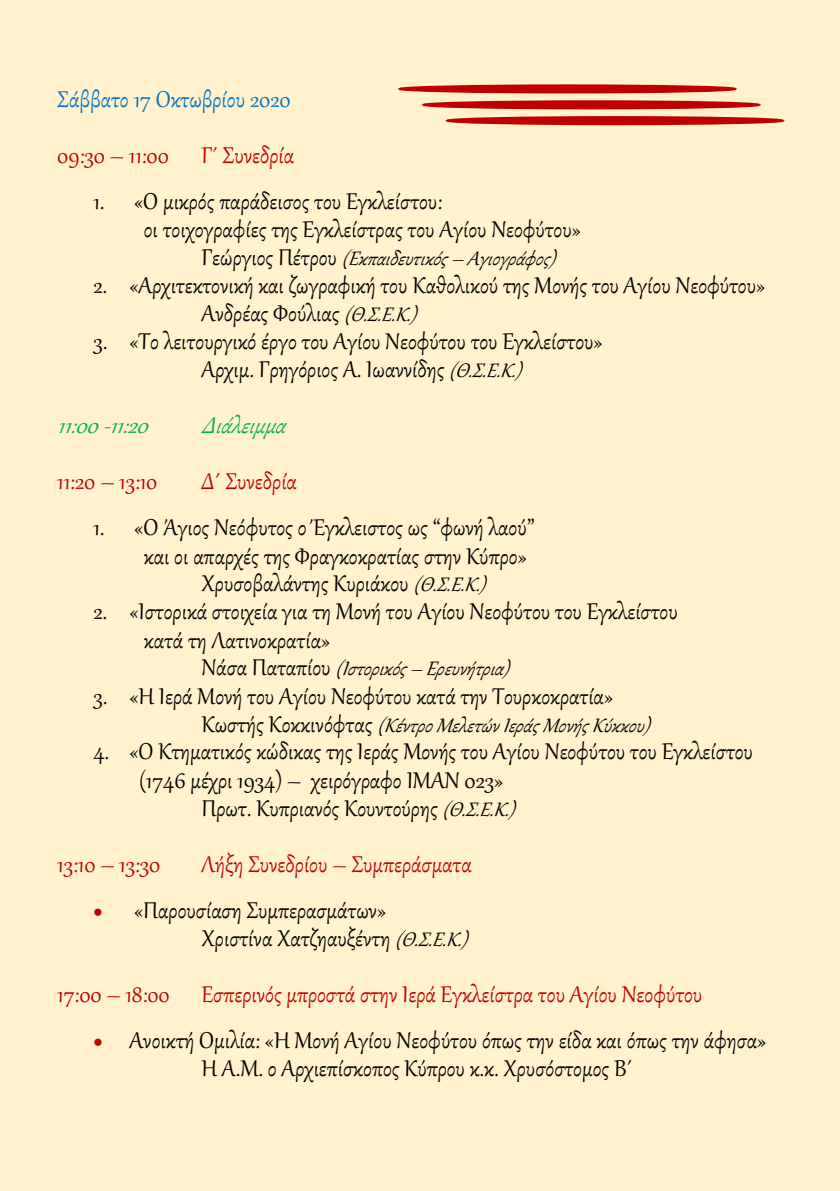
<style>
.page{position:relative;width:840px;height:1191px;background:#fff}
.page>*{position:absolute;margin:0;border:0;box-sizing:border-box;transform-origin:0 0}
.t1{font:28px/27.8px "Gabriola";color:#000}
.t2{font:28px "Gabriola";color:#c00000}
.t3{font:28px/56px "Gabriola";color:#0070c0}
.t4{font:italic 28px "Gabriola";color:#00b050}
.t5{font:italic 24px "Gabriola";color:#000}
.s1{color:#c00000}
.s2{font-style:normal;font-size:28px}
.s3{font-style:italic;font-size:24px}
</style>
<div class="page">
<div style="left:1px;top:0;width:838px;height:1191px;background:#fff2cc"></div>
<div style="left:399px;top:85px;width:335px;height:7px;background:#c00000;border-radius:50%"></div>
<div style="left:398px;top:84px;width:337px;height:9px;border:2px solid #c00000;border-radius:50%"></div>
<div style="left:423px;top:101px;width:335px;height:7px;background:#c00000;border-radius:50%"></div>
<div style="left:422px;top:100px;width:337px;height:9px;border:2px solid #c00000;border-radius:50%"></div>
<div style="left:447px;top:117px;width:335px;height:7px;background:#c00000;border-radius:50%"></div>
<div style="left:446px;top:116px;width:337px;height:9px;border:2px solid #c00000;border-radius:50%"></div>
<p class="t3" style="left:57px;top:70px;width:238px">Σάββατο 17 Οκτωβρίου 2020<br><span class="s1">09:30 – 11:00 Γ´ Συνεδρία</span></p>
<p class="t1" style="left:144px;top:186px;width:438px;text-indent:-50px">1. «Ο μικρός παράδεισος του Εγκλείστου:<br>οι τοιχογραφίες της Εγκλείστρας του Αγίου Νεοφύτου»</p>
<p class="t5" style="left:201px;top:243px;width:369px"><span class="s2">Γ ε ώ ρ γ ι ο ς Π έ τ ρ ο υ</span> (Εκπαιδευτικός– Αγιογράφος)</p>
<p class="t1" style="left:201px;top:270px;width:565px;text-indent:-108px">2. «Αρχιτεκτονική και ζωγραφική του Καθολικού της Μονής του Αγίου Νεοφύτου»<br>Ανδρέας Φούλιας <span class="s3">(Θ.Σ.Ε.Κ.)</span></p>
<p class="t1" style="left:201px;top:325px;width:402px;text-indent:-108px">3. «Το λειτουργικό έργο του Αγίου Νεοφύτου του Εγκλείστου»<br>Αρχιμ. Γρηγόριος Α. Ιωαννίδης <span class="s3">(Θ.Σ.Ε.Κ.)</span></p>
<p class="t4" style="left:57px;top:407px;width:109px">11:00-11:20</p>
<p class="t4" style="left:201px;top:407px;width:102px">Διάλειμμα</p>
<p class="t2" style="left:57px;top:463px;width:101px">11:20 – 13:10</p>
<p class="t2" style="left:201px;top:463px;width:97px">Δ´ Συνεδρία</p>
<p class="t1" style="left:93px;top:512px;width:442px">1. «Ο Άγιος Νεόφυτος ο Έγκλειστος ως “φωνή λαού”</p>
<p class="t1" style="left:144px;top:540px;width:384px">και οι απαρχές της Φραγκοκρατίας στην Κύπρο»</p>
<p class="t1" style="left:201px;top:568px;width:300px">Χρυσοβαλάντης Κυριάκου <span class="s3">(Θ.Σ.Ε.Κ.)</span></p>
<p class="t1" style="left:144px;top:595px;width:535px;text-indent:-50px">2. «Ιστορικά στοιχεία για τη Μονή του Αγίου Νεοφύτου του Εγκλείστου κατά τη Λατινοκρατία»</p>
<p class="t5" style="left:201px;top:653px;width:323px"><span class="s2">Ν ά σ α Π α τ α π ί ο υ</span> (Ιστορικός– Ερευνήτρια)</p>
<p class="t1" style="left:93px;top:680px;width:521px">3. «Η Ιερά Μονή του Αγίου Νεοφύτου κατά την Τουρκοκρατία»</p>
<p class="t5" style="left:201px;top:709px;width:464px"><span class="s2">Κ ω σ τ ή ς Κ ο κ κ ι ν ό φ τ α ς</span> (ΚέντροΜελετώνΙεράςΜονήςΚύκκου)</p>
<p class="t1" style="left:93px;top:736px;width:660px">4. «Ο Κτηματικός κώδικας της Ιεράς Μονής του Αγίου Νεοφύτου του Εγκλείστου</p>
<p class="t1" style="left:139px;top:764px;width:365px">(1746 μέχρι 1934) – χειρόγραφο ΙΜΑΝ 023»</p>
<p class="t1" style="left:201px;top:792px;width:329px">Πρωτ. Κυπριανός Κουντούρης <span class="s3">(Θ.Σ.Ε.Κ.)</span></p>
<p class="t2" style="left:57px;top:845px;width:104px">13:10 – 13:30</p>
<p class="t2" style="left:201px;top:845px;width:272px">Λήξη Συνεδρίου – Συμπεράσματα</p>
<p class="t1" style="left:201px;top:894px;width:281px;text-indent:-108px"><span class="s1">•</span> «Παρουσίαση Συμπερασμάτων»<br>Χριστίνα Χατζηαυξέντη <span class="s3">(Θ.Σ.Ε.Κ.)</span></p>
<p class="t2" style="left:57px;top:975px;width:646px">17:00 – 18:00 Εσπερινός μπροστά στην Ιερά Εγκλείστρα του Αγίου Νεοφύτου</p>
<p class="t1" style="left:201px;top:1024px;width:566px;text-indent:-108px"><span class="s1">•</span> Ανοικτή Ομιλία: «Η Μονή Αγίου Νεοφύτου όπως την είδα και όπως την άφησα»<br>Η Α.Μ. ο Αρχιεπίσκοπος Κύπρου κ.κ. Χρυσόστομος Β´</p>
</div>
